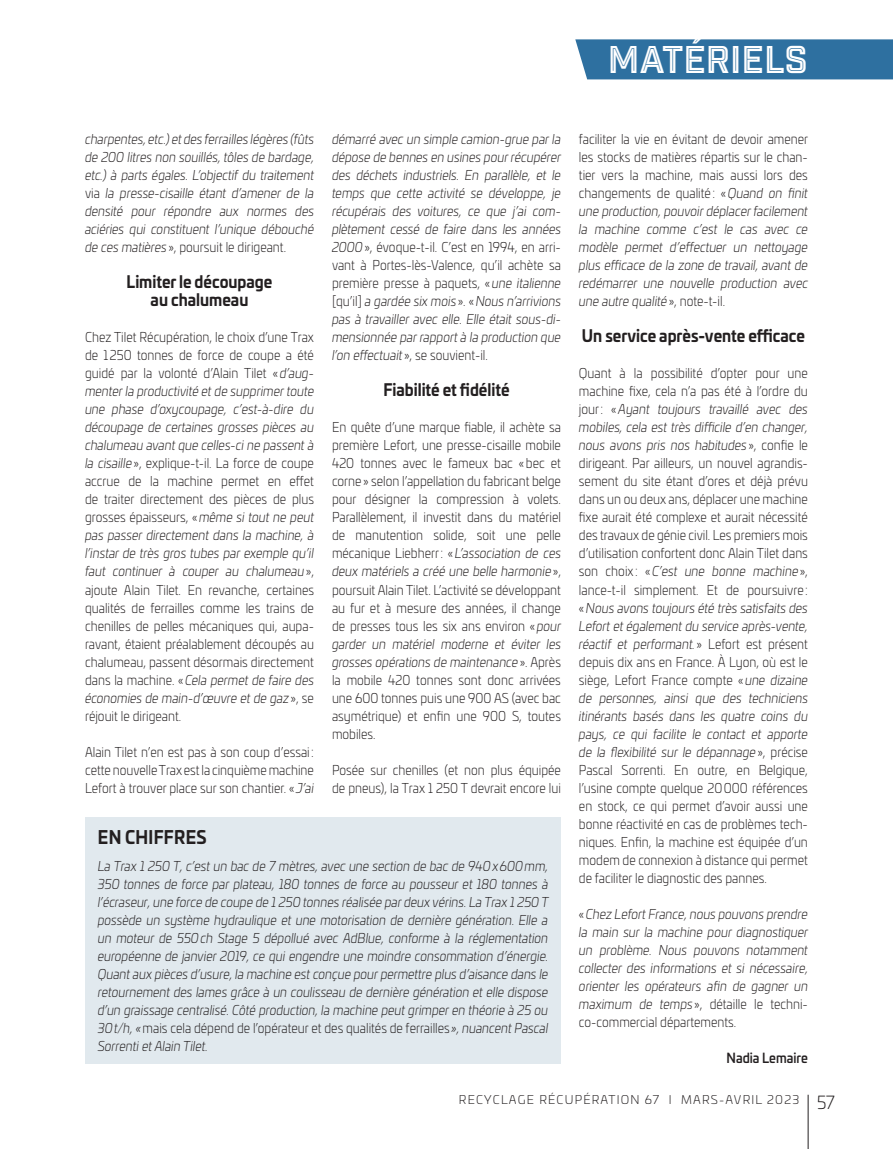
<style>
.page{position:relative;width:893px;height:1149px;background:#fff}
.page>*{position:absolute;margin:0;border:0;box-sizing:border-box;transform-origin:0 0}
.t1{font:37.5px "Industry Inc Inline";color:#fff}
.TITRE_ENCADRÉ{font:700 18px "Univia Pro";letter-spacing:.02em;color:#231f20;scale:.9 1}
.t2{font:300 18px "Univia Pro";color:#231f20;scale:.9 1}
.INTER{font:700 16.5px/18px "Univia Pro";color:#231f20;text-align:center;scale:.9 1}
.TEXTE_COURANT{font:300 13.5px/18px "Univia Pro";color:#231f20;text-align:justify;scale:.9 1}
.TEXTE_COURANT-2{font:italic 300 13.5px/18px "Univia Pro";color:#231f20;text-align:justify;scale:.9 1}
.TEXTE_ENCADRÉ{font:italic 300 13.5px/18px "Univia Pro";color:#231f20;text-align:justify;scale:.9 1}
.SIGNATURE{font:500 13.5px "Univia Pro";color:#231f20;scale:.9 1}
.t3{font:300 12px "Univia Pro";letter-spacing:.1em;color:#231f20}
.s1{font-style:normal}
.s2{font-style:italic}
</style>
<div class="page">
<hr style="left:808px;top:1094px;width:1px;height:54px;background:#231f20">
<div style="left:575px;top:39px;width:318px;height:40px;background:#2e70a0"></div>
<div style="left:85px;top:817px;width:476px;height:246px;background:#e1e9ee"></div>
<h1 class="t1" style="left:608px;top:37px;width:201px">MATÉRIELS</h1>
<p class="TEXTE_COURANT-2" style="left:85px;top:130px;width:256px">charpentes, etc.) et des ferrailles légères (fûts de 200 litres non souillés, tôles de bardage, etc.) à parts égales. L’objectif du traitement <span class="s1">via</span> la presse-cisaille étant d’amener de la densité pour répondre aux normes des aciéries qui constituent l’unique débouché de ces matières <span class="s1">», poursuit le dirigeant.</span></p>
<p class="INTER" style="left:127px;top:272px;width:164px">Limiter le découpage au chalumeau</p>
<p class="TEXTE_COURANT" style="left:85px;top:327px;width:256px">Chez Tilet Récupération, le choix d’une Trax de 1250 tonnes de force de coupe a été guidé par la volonté d’Alain Tilet «<span class="s2">d’aug&shy;menter la productivité et de supprimer toute une phase d’oxycoupage, c’est-à-dire du découpage de certaines grosses pièces au chalumeau avant que celles-ci ne passent à la cisaille</span>», explique-t-il. La force de coupe accrue de la machine permet en effet de traiter directement des pièces de plus grosses épaisseurs, «<span class="s2">même si tout ne peut pas passer directement dans la machine, à l’instar de très gros tubes par exemple qu’il faut continuer à couper au chalumeau</span>», ajoute Alain Tilet. En revanche, certaines qualités de ferrailles comme les trains de chenilles de pelles mécaniques qui, aupa&shy;ravant, étaient préalablement découpés au chalumeau, passent désormais directement dans la machine. «<span class="s2">Cela permet de faire des économies de main-d’œuvre et de gaz</span> », se réjouit le dirigeant.</p>
<p class="TEXTE_COURANT" style="left:85px;top:741px;width:256px">Alain Tilet n’en est pas à son coup d’essai : cette nouvelle Trax est la cinquième machine Lefort à trouver place sur son chantier. «<span class="s2">J’ai</span></p>
<p class="TEXTE_COURANT-2" style="left:332px;top:130px;width:256px">démarré avec un simple camion-grue par la dépose de bennes en usines pour récupérer des déchets industriels. En parallèle, et le temps que cette activité se développe, je récupérais des voitures, ce que j’ai com&shy;plètement cessé de faire dans les années 2000<span class="s1">», évoque-t-il. C’est en 1994, en arri&shy;vant à Portes-lès-Valence, qu’il achète sa première presse à paquets, «</span>une italienne <span class="s1">[qu’il]</span> a gardée six mois <span class="s1">». «</span>Nous n’arrivions pas à travailler avec elle. Elle était sous-di&shy;mensionnée par rapport à la production que l’on effectuait <span class="s1">», se souvient-il.</span></p>
<p class="INTER" style="left:383px;top:380px;width:142px">Fiabilité et fidélité</p>
<p class="TEXTE_COURANT" style="left:332px;top:417px;width:256px">En quête d’une marque fiable, il achète sa première Lefort, une presse-cisaille mobile 420 tonnes avec le fameux bac «bec et corne» selon l’appellation du fabricant belge pour désigner la compression à volets.<br>Parallèlement, il investit dans du matériel de manutention solide, soit une pelle mécanique Liebherr: «<span class="s2">L’association de ces deux matériels a créé une belle harmonie</span>», poursuit Alain Tilet. L’activité se développant au fur et à mesure des années, il change de presses tous les six ans environ «<span class="s2">pour garder un matériel moderne et éviter les grosses opérations de maintenance</span>». Après la mobile 420 tonnes sont donc arrivées une 600 tonnes puis une 900 AS (avec bac asymétrique) et enfin une 900 S, toutes mobiles.</p>
<p class="TEXTE_COURANT" style="left:332px;top:759px;width:256px">Posée sur chenilles (et non plus équipée de pneus), la Trax 1 250 T devrait encore lui</p>
<p class="TITRE_ENCADRÉ" style="left:98px;top:823px;width:122px">EN CHIFFRES</p>
<p class="TEXTE_ENCADRÉ" style="left:98px;top:856px;width:502px">La Trax 1 250 T, c’est un bac de 7 mètres, avec une section de bac de 940x600mm, 350 tonnes de force par plateau, 180 tonnes de force au pousseur et 180 tonnes à l’écraseur, une force de coupe de 1 250 tonnes réalisée par deux vérins. La Trax 1 250 T possède un système hydraulique et une motorisation de dernière génération. Elle a un moteur de 550ch Stage 5 dépollué avec AdBlue, conforme à la réglementation européenne de janvier 2019, ce qui engendre une moindre consommation d’énergie.<br>Quant aux pièces d’usure, la machine est conçue pour permettre plus d’aisance dans le retournement des lames grâce à un coulisseau de dernière génération et elle dispose d’un graissage centralisé. Côté production, la machine peut grimper en théorie à 25 ou 30t/h, «<span class="s1">mais cela dépend de l’opérateur et des qualités de ferrailles</span> », nuancent Pascal Sorrenti et Alain Tilet.</p>
<p class="TEXTE_COURANT-2" style="left:579px;top:130px;width:256px"><span class="s1">faciliter la vie en évitant de devoir amener les stocks de matières répartis sur le chan&shy;tier vers la machine, mais aussi lors des changements de qualité: «</span>Quand on finit une production, pouvoir déplacer facilement la machine comme c’est le cas avec ce modèle permet d’effectuer un nettoyage plus efficace de la zone de travail, avant de redémarrer une nouvelle production avec une autre qualité<span class="s1">», note-t-il.</span></p>
<p class="INTER" style="left:582px;top:326px;width:249px">Un service après-vente efficace</p>
<p class="TEXTE_COURANT" style="left:579px;top:363px;width:256px">Quant à la possibilité d’opter pour une machine fixe, cela n’a pas été à l’ordre du jour: «<span class="s2">Ayant toujours travaillé avec des mobiles, cela est très difficile d’en changer, nous avons pris nos habitudes</span> », confie le dirigeant. Par ailleurs, un nouvel agrandis&shy;sement du site étant d’ores et déjà prévu dans un ou deux ans, déplacer une machine fixe aurait été complexe et aurait nécessité des travaux de génie civil. Les premiers mois d’utilisation confortent donc Alain Tilet dans son choix : «<span class="s2">C’est une bonne machine</span>», lance-t-il simplement. Et de poursuivre: «<span class="s2">Nous avons toujours été très satisfaits des Lefort et également du service après-vente, réactif et performant.</span> » Lefort est présent depuis dix ans en France. À Lyon, où est le siège, Lefort France compte «<span class="s2">une dizaine de personnes, ainsi que des techniciens itinérants basés dans les quatre coins du pays, ce qui facilite le contact et apporte de la flexibilité sur le dépannage</span>», précise Pascal Sorrenti. En outre, en Belgique, l’usine compte quelque 20000 références en stock, ce qui permet d’avoir aussi une bonne réactivité en cas de problèmes tech&shy;niques. Enfin, la machine est équipée d’un modem de connexion à distance qui permet de faciliter le diagnostic des pannes.</p>
<p class="TEXTE_COURANT-2" style="left:579px;top:904px;width:256px"><span class="s1">«</span>Chez Lefort France, nous pouvons prendre la main sur la machine pour diagnostiquer un problème. Nous pouvons notamment collecter des informations et si nécessaire, orienter les opérateurs afin de gagner un maximum de temps <span class="s1">», détaille le techni&shy;co-commercial départements.</span></p>
<p class="SIGNATURE" style="left:727px;top:1047px;width:92px">Nadia Lemaire</p>
<p class="t3" style="left:459px;top:1090px;width:342px">RECYCLAGE RÉCUPÉRATION 67 I MARS-AVRIL 2023</p>
<h2 class="t2" style="left:817px;top:1089px;width:21px">57</h2>
</div>
